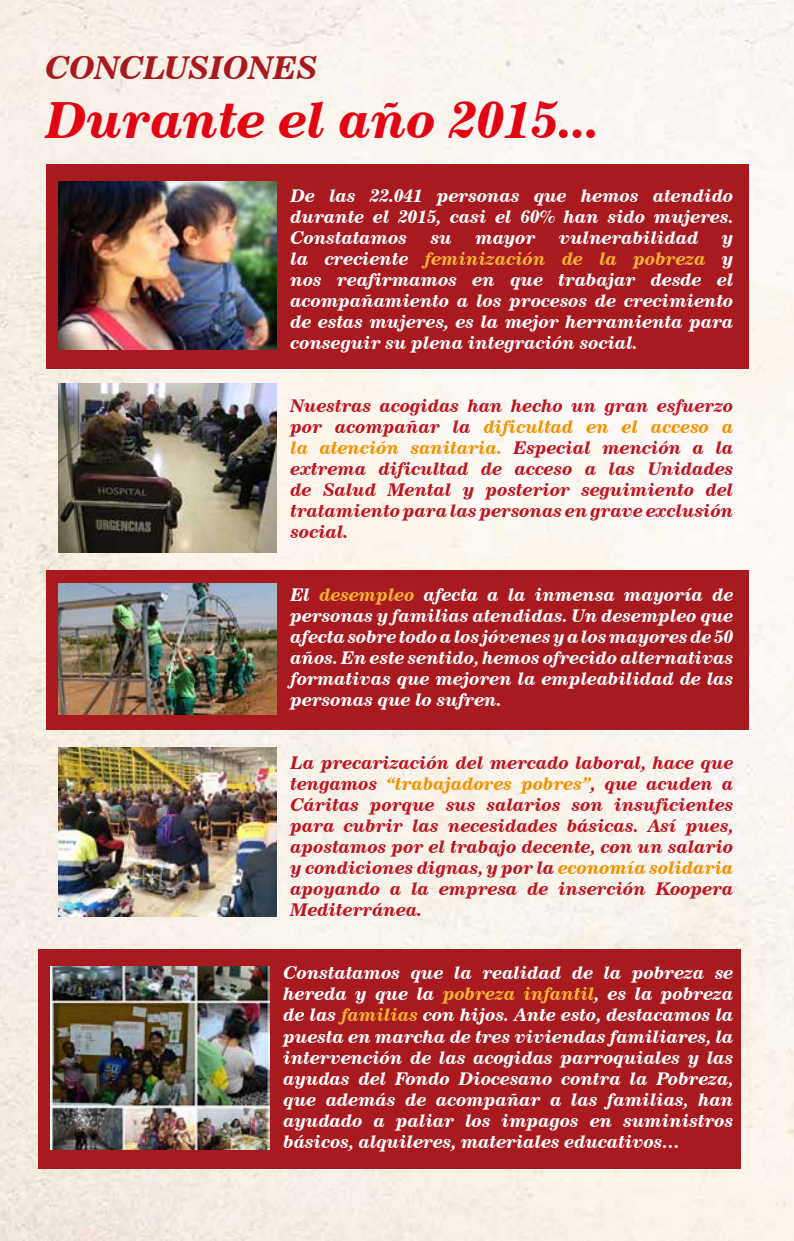
<style>
.page{position:relative;width:794px;height:1241px;background:#fff}
.page>*{position:absolute;margin:0;border:0;box-sizing:border-box;transform-origin:0 0}
.t1{font:italic 700 49.88px "News 702 BT";color:#e30413}
.t2{font:italic 700 31.5px "News 702 BT";color:#a81a1e}
.t3{font:italic 700 17.5px/21px "News 702 BT";color:#fff;text-align:justify}
.t4{font:italic 700 17.5px/21px "News 702 BT";color:#be1521;text-align:justify}
.s1{color:#f9b233}
.s2{color:#f39200}
</style>
<div class="page">
<img style="left:0;top:0;width:794px;height:1240px">
<div style="left:39px;top:949px;width:702px;height:219px;background:#a81a1e"></div>
<img style="left:51px;top:966px;width:219px;height:182px">
<div style="left:46px;top:165px;width:702px;height:204px;background:#a81a1e"></div>
<img style="left:58px;top:181px;width:219px;height:169px">
<div style="left:46px;top:570px;width:702px;height:159px;background:#a81a1e"></div>
<img style="left:58px;top:583px;width:219px;height:131px">
<img style="left:58px;top:383px;width:219px;height:169px">
<img style="left:58px;top:747px;width:219px;height:169px">
<h2 class="t2" style="left:45px;top:48px;width:273px">CONCLUSIONES</h2>
<h1 class="t1" style="left:45px;top:90px;width:555px">Durante el año 2015...</h1>
<p class="t3" style="left:290px;top:185px;width:444px">De las 22.041 personas que hemos atendido durante el 2015, casi el 60% han sido mujeres.<br>Constatamos</p>
<p class="t3" style="left:431px;top:227px;width:23px">su</p>
<p class="t3" style="left:475px;top:227px;width:62px">mayor</p>
<p class="t3" style="left:559px;top:227px;width:141px">vulnerabilidad</p>
<p class="t3" style="left:290px;top:227px;width:444px;text-indent:431px">y la creciente <span class="s1">feminización de la pobreza</span> y nos reafirmamos en que trabajar desde el acompañamiento a los procesos de crecimiento de estas mujeres, es la mejor herramienta para conseguir su plena integración social.</p>
<p class="t4" style="left:290px;top:395px;width:444px">Nuestras acogidas han hecho un gran esfuerzo por acompañar la <span class="s2">dificultad en el acceso a la atención sanitaria.</span> Especial mención a la extrema dificultad de acceso a las Unidades de Salud Mental y posterior seguimiento del tratamiento para las personas en grave exclusión social.</p>
<p class="t3" style="left:290px;top:584px;width:444px">El <span class="s1">desempleo</span> afecta a la inmensa mayoría de personas y familias atendidas. Un desempleo que afecta sobre todo a los jóvenes y a los mayores de 50 años. En este sentido, hemos ofrecido alternativas formativas que mejoren la empleabilidad de las personas que lo sufren.</p>
<p class="t4" style="left:290px;top:752px;width:444px">La precarización del mercado laboral, hace que tengamos <span class="s2">“trabajadores pobres”</span>, que acuden a Cáritas porque sus salarios son insuficientes para cubrir las necesidades básicas. Así pues, apostamos por el trabajo decente, con un salario y condiciones dignas, y por la <span class="s2">economía solidaria </span>apoyando a la empresa de inserción Koopera Mediterránea.</p>
<p class="t3" style="left:283px;top:962px;width:451px">Constatamos que la realidad de la pobreza se hereda y que la <span class="s1">pobreza infantil</span>, es la pobreza de las <span class="s1">familias</span> con hijos. Ante esto, destacamos la puesta en marcha de tres viviendas familiares, la intervención de las acogidas parroquiales y las ayudas del Fondo Diocesano contra la Pobreza, que además de acompañar a las familias, han ayudado a paliar los impagos en suministros básicos, alquileres, materiales educativos…</p>
</div>
